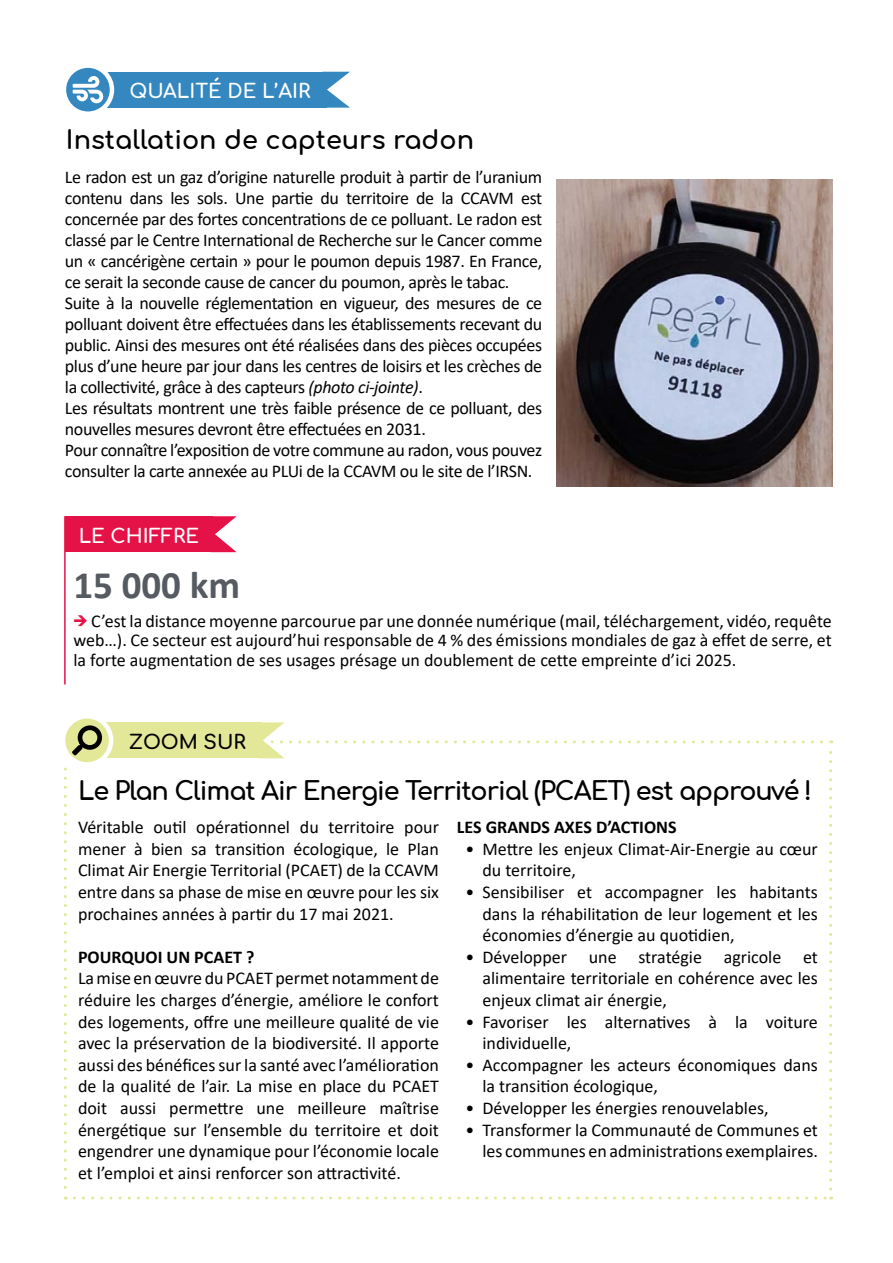
<style>
.page{position:relative;width:893px;height:1263px;background:#fff}
.page>*{position:absolute;margin:0;border:0;box-sizing:border-box;transform-origin:0 0}
.t1{font:700 39px "Calibri";color:#555b61}
.t2{font:700 25.5px "Comfortaa";letter-spacing:-.04em;color:#000}
.t3{font:700 25.5px "Comfortaa";color:#000}
.t4{font:700 19.5px "Comfortaa";color:#fff}
.t5{font:700 19.5px "Comfortaa";color:#020203}
.t6{font:18px/21.6px "Calibri";color:#000;text-align:justify}
.t7{font:18px/21px "Calibri";letter-spacing:-.02em;color:#020203;text-align:justify}
.t8{font:700 18px "Calibri";color:#000}
.s1{font-style:italic}
.s2{font-family:"Gilroy";font-weight:800;color:#e51247}
</style>
<div class="page">
<div style="left:65px;top:719px;width:44px;height:43px;background:#e3e899;border-radius:50%"></div>
<svg style="left:64px;top:722px;width:768px;height:477px"></svg>
<div style="left:65px;top:516px;width:148px;height:36px;background:#e51247"></div>
<svg style="left:213px;top:516px;width:24px;height:36px"></svg>
<hr style="left:64px;top:516px;width:2px;height:168px;background:#e51247">
<img style="left:556px;top:179px;width:276px;height:308px">
<div style="left:107px;top:72px;width:219px;height:36px;background:#3488bf"></div>
<svg style="left:326px;top:72px;width:24px;height:36px"></svg>
<div style="left:62px;top:63px;width:52px;height:53px;background:#fff;border-radius:50%"></div>
<div style="left:66px;top:68px;width:44px;height:43px;background:#3488bf;border-radius:50%"></div>
<svg style="left:73px;top:76px;width:31px;height:28px"></svg>
<p class="t4" style="left:129px;top:73px;width:183px">QUALITÉ DE L’AIR</p>
<h2 class="t3" style="left:66px;top:116px;width:410px">Installation de capteurs radon</h2>
<p class="t7" style="left:65px;top:166px;width:479px;text-align:left">Le radon est un gaz d’origine naturelle produit à partir de l’uranium contenu dans les sols. Une partie du territoire de la CCAVM est concernée par des fortes concentrations de ce polluant. Le radon est classé par le Centre International de Recherche sur le Cancer comme un « cancérigène certain » pour le poumon depuis 1987. En France, ce serait la seconde cause de cancer du poumon, après le tabac.<br>Suite à la nouvelle réglementation en vigueur, des mesures de ce polluant doivent être effectuées dans les établissements recevant du public. Ainsi des mesures ont été réalisées dans des pièces occupées plus d’une heure par jour dans les centres de loisirs et les crèches de la collectivité, grâce à des capteurs <span class="s1">(photo ci-jointe)</span>.<br>Les résultats montrent une très faible présence de ce polluant, des nouvelles mesures devront être effectuées en 2031.<br>Pour connaître l’exposition de votre commune au radon, vous pouvez consulter la carte annexée au PLUi de la CCAVM ou le site de l’IRSN.</p>
<p class="t4" style="left:79px;top:518px;width:122px">LE CHIFFRE</p>
<h1 class="t1" style="left:73px;top:558px;width:168px">15 000 km</h1>
<p class="t7" style="left:73px;top:610px;width:760px;line-height:19.5px"><span class="s2">→</span> C’est la distance moyenne parcourue par une donnée numérique (mail, téléchargement, vidéo, requête web…). Ce secteur est aujourd’hui responsable de 4 % des émissions mondiales de gaz à effet de serre, et la forte augmentation de ses usages présage un doublement de cette empreinte d’ici 2025.</p>
<p class="t5" style="left:129px;top:724px;width:119px">ZOOM SUR</p>
<h2 class="t2" style="left:78px;top:767px;width:736px">Le Plan Climat Air Energie Territorial (PCAET) est approuvé !</h2>
<p class="t6" style="left:78px;top:816px;width:362px">Véritable outil opérationnel du territoire pour mener à bien sa transition écologique, le Plan Climat Air Energie Territorial (PCAET) de la CCAVM entre dans sa phase de mise en œuvre pour les six prochaines années à partir du 17 mai 2021.</p>
<p class="t8" style="left:78px;top:944px;width:178px">POURQUOI UN PCAET ?</p>
<p class="t6" style="left:78px;top:967px;width:362px">La mise en œuvre du PCAET permet notamment de réduire les charges d’énergie, améliore le confort des logements, offre une meilleure qualité de vie avec la préservation de la biodiversité. Il apporte aussi des bénéfices sur la santé avec l’amélioration de la qualité de l’air. La mise en place du PCAET doit aussi permettre une meilleure maîtrise énergétique sur l’ensemble du territoire et doit engendrer une dynamique pour l’économie locale et l’emploi et ainsi renforcer son attractivité.</p>
<p class="t8" style="left:457px;top:814px;width:221px">LES GRANDS AXES D’ACTIONS</p>
<p class="t6" style="left:482px;top:837px;width:337px;text-indent:-17px">• Mettre les enjeux Climat-Air-Energie au cœur du territoire,</p>
<p class="t6" style="left:482px;top:881px;width:337px;text-indent:-17px">• Sensibiliser et accompagner les habitants dans la réhabilitation de leur logement et les économies d’énergie au quotidien,</p>
<p class="t6" style="left:482px;top:945px;width:337px;text-indent:-17px">• Développer une stratégie agricole et alimentaire territoriale en cohérence avec les enjeux climat air énergie,</p>
<p class="t6" style="left:482px;top:1010px;width:337px;text-indent:-17px">• Favoriser les alternatives à la voiture individuelle,</p>
<p class="t6" style="left:482px;top:1053px;width:337px;text-indent:-17px">• Accompagner les acteurs économiques dans la transition écologique,</p>
<p class="t6" style="left:465px;top:1097px;width:305px">• Développer les énergies renouvelables,</p>
<p class="t6" style="left:465px;top:1118px;width:354px;text-align:right">• Transformer la Communauté de Communes et les communes en administrations exemplaires.</p>
</div>
